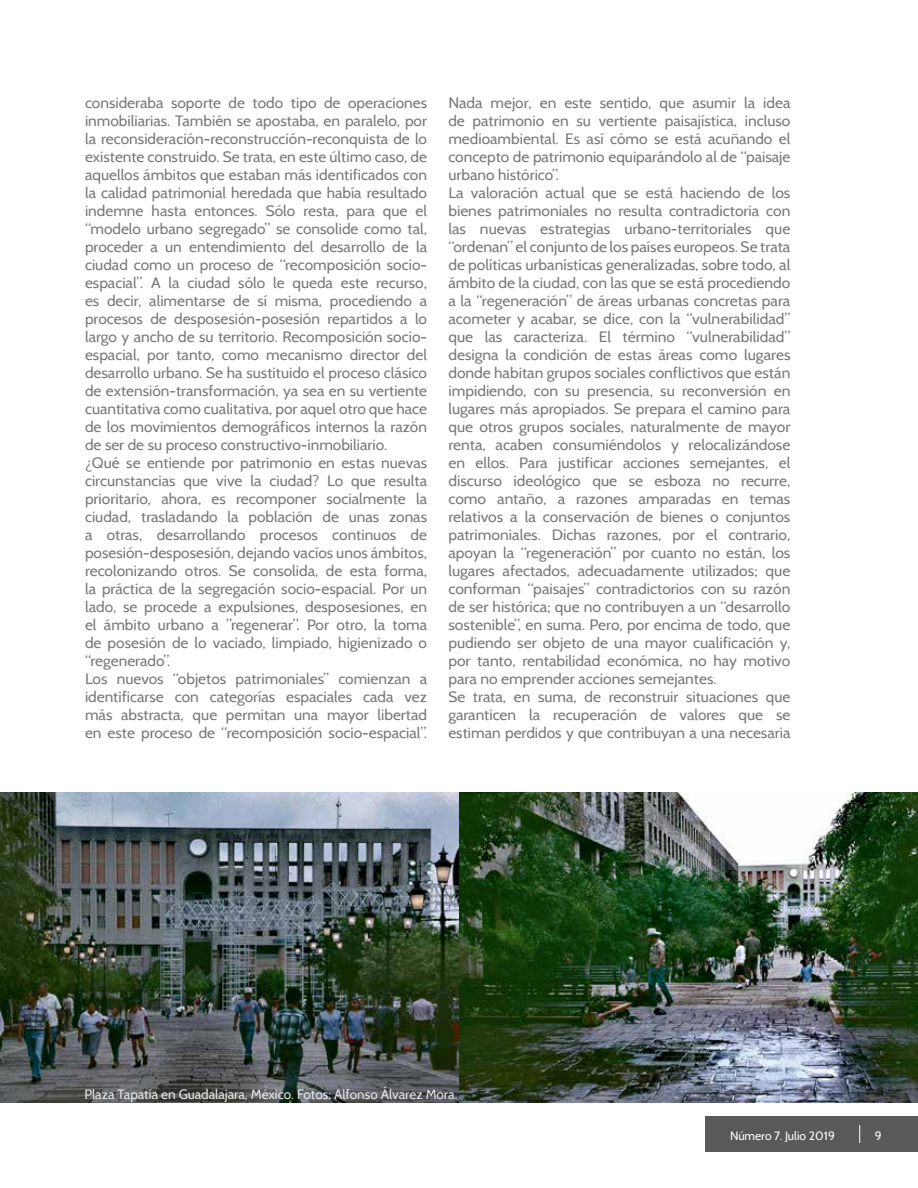
<style>
.page{position:relative;width:918px;height:1188px;background:#fff}
.page>*{position:absolute;margin:0;border:0;box-sizing:border-box;transform-origin:0 0}
.t1{font:15px/18px "Cabin";color:#77787b}
.t2{font:13.5px "Cabin";color:#e6e7e8}
.t3{font:12px "Cabin";color:#fff}
</style>
<div class="page">
<div style="left:705px;top:1116px;width:213px;height:36px;background:#58595b"></div>
<svg style="left:859px;top:1125px;width:1px;height:18px"></svg>
<img style="left:0;top:792px;width:918px;height:310px">
<p class="t1" style="left:85px;top:94px;width:344px">consideraba soporte de todo tipo de operaciones inmobiliarias. También se apostaba, en paralelo, por la reconsideración-reconstrucción-reconquista de lo existente construido. Se trata, en este último caso, de aquellos ámbitos que estaban más identificados con la calidad patrimonial heredada que había resultado indemne hasta entonces. Sólo resta, para que el “modelo urbano segregado” se consolide como tal, proceder a un entendimiento del desarrollo de la ciudad como un proceso de “recomposición socio&shy;espacial”. A la ciudad sólo le queda este recurso, es decir, alimentarse de sí misma, procediendo a procesos de desposesión-posesión repartidos a lo largo y ancho de su territorio. Recomposición socio&shy;espacial, por tanto, como mecanismo director del desarrollo urbano. Se ha sustituido el proceso clásico de extensión-transformación, ya sea en su vertiente cuantitativa como cualitativa, por aquel otro que hace de los movimientos demográficos internos la razón de ser de su proceso constructivo-inmobiliario.<br>¿Qué se entiende por patrimonio en estas nuevas circunstancias que vive la ciudad? Lo que resulta prioritario, ahora, es recomponer socialmente la ciudad, trasladando la población de unas zonas a otras, desarrollando procesos continuos de posesión-desposesión, dejando vacíos unos ámbitos, recolonizando otros. Se consolida, de esta forma, la práctica de la segregación socio-espacial. Por un lado, se procede a expulsiones, desposesiones, en el ámbito urbano a ”regenerar”. Por otro, la toma de posesión de lo vaciado, limpiado, higienizado o “regenerado”.<br>Los nuevos “objetos patrimoniales” comienzan a identificarse con categorías espaciales cada vez más abstracta, que permitan una mayor libertad en este proceso de “recomposición socio-espacial”.</p>
<p class="t1" style="left:448px;top:94px;width:344px">Nada mejor, en este sentido, que asumir la idea de patrimonio en su vertiente paisajística, incluso medioambiental. Es así cómo se está acuñando el concepto de patrimonio equiparándolo al de “paisaje urbano histórico”.<br>La valoración actual que se está haciendo de los bienes patrimoniales no resulta contradictoria con las nuevas estrategias urbano-territoriales que “ordenan” el conjunto de los países europeos. Se trata de políticas urbanísticas generalizadas, sobre todo, al ámbito de la ciudad, con las que se está procediendo a la “regeneración” de áreas urbanas concretas para acometer y acabar, se dice, con la “vulnerabilidad” que las caracteriza. El término “vulnerabilidad” designa la condición de estas áreas como lugares donde habitan grupos sociales conflictivos que están impidiendo, con su presencia, su reconversión en lugares más apropiados. Se prepara el camino para que otros grupos sociales, naturalmente de mayor renta, acaben consumiéndolos y relocalizándose en ellos. Para justificar acciones semejantes, el discurso ideológico que se esboza no recurre, como antaño, a razones amparadas en temas relativos a la conservación de bienes o conjuntos patrimoniales. Dichas razones, por el contrario, apoyan la “regeneración” por cuanto no están, los lugares afectados, adecuadamente utilizados; que conforman “paisajes” contradictorios con su razón de ser histórica; que no contribuyen a un “desarrollo sostenible”, en suma. Pero, por encima de todo, que pudiendo ser objeto de una mayor cualificación y, por tanto, rentabilidad económica, no hay motivo para no emprender acciones semejantes.<br>Se trata, en suma, de reconstruir situaciones que garanticen la recuperación de valores que se estiman perdidos y que contribuyan a una necesaria</p>
<p class="t2" style="left:84px;top:1086px;width:375px">Plaza Tapatía en Guadalajara, México. Fotos: Alfonso Álvarez Mora.</p>
<p class="t3" style="left:730px;top:1128px;width:106px">Número 7. Julio 2019</p>
<p class="t3" style="left:875px;top:1128px;width:8px">9</p>
</div>
